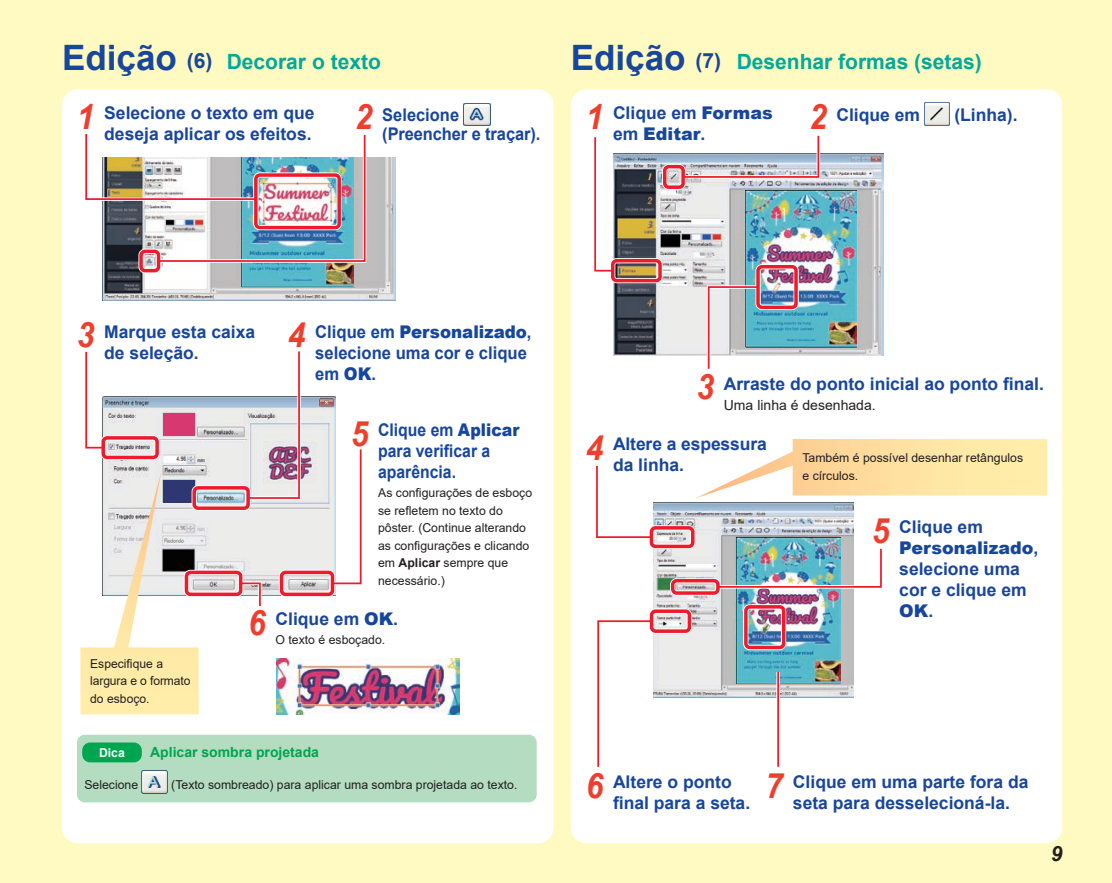
<style>
.page{position:relative;width:1112px;height:883px;background:#fff}
.page>*{position:absolute;margin:0;border:0;box-sizing:border-box;transform-origin:0 0}
.t1{font:italic 700 35px "Arial";color:#ef3e2e;scale:.9 1}
.t2{font:700 21px "Arial";color:#00a99d}
.t3{font:italic 700 21px "Arial";color:#231f20}
.t4{font:700 17.5px/21px "Arial";color:#18469d}
.t5{font:700 17.5px/21px "Arial";color:#18469d;scale:.95 1}
.t6{font:700 17.5px/21px "Arial";color:#18469d;scale:.9 1}
.t7{font:700 17.5px/19.2px "Arial";color:#18469d;scale:.94 1}
.t8{font:900 17.5px "Arial";color:#18469d}
.t9{font:700 14px "Arial";color:#00a54f}
.t10{font:14px "Arial";color:#231f20}
.t11{font:12.25px/17.5px "Arial";color:#231f20}
.t12{font:700 12.25px "Arial";color:#fff}
.s1{font-size:35px;color:#18469d}
.s2{color:#18469d}
.s3{font-weight:900}
.s4{font-style:italic;font-size:35px;color:#ef3e2e}
.s5{font-weight:700}
</style>
<div class="page">
<div style="left:0;top:0;width:1111px;height:883px;background:#fffac1"></div>
<div style="left:62px;top:89px;width:491px;height:754px;background:#fff;border-radius:16px"></div>
<div style="left:570px;top:89px;width:492px;height:754px;background:#fff;border-radius:16px"></div>
<div style="left:77px;top:735px;width:459px;height:67px;background:#b3dcc0;border-radius:8px"></div>
<img style="left:103px;top:397px;width:233px;height:199px">
<div style="left:163px;top:414px;width:32px;height:22px;background:#d73870"></div>
<img style="left:302px;top:441px;width:15px;height:43px">
<img style="left:142px;top:771px;width:26px;height:22px">
<img style="left:463px;top:103px;width:27px;height:22px">
<div style="left:82px;top:743px;width:60px;height:19px;background:#00a54f;border-radius:8px"></div>
<svg style="left:80px;top:471px;width:118px;height:243px"></svg>
<img style="left:103px;top:157px;width:292px;height:143px">
<img style="left:241px;top:265px;width:113px;height:21px">
<img style="left:277px;top:658px;width:182px;height:56px">
<img style="left:613px;top:154px;width:270px;height:201px">
<img style="left:745px;top:190px;width:111px;height:157px">
<img style="left:653px;top:503px;width:200px;height:194px">
<img style="left:736px;top:537px;width:104px;height:147px">
<img style="left:924px;top:102px;width:25px;height:23px">
<div style="left:101px;top:435px;width:59px;height:25px;border:5px solid #fff;border-radius:4px"></div>
<div style="left:191px;top:485px;width:60px;height:26px;border:5px solid #fff;border-radius:4px"></div>
<div style="left:184px;top:570px;width:59px;height:27px;border:5px solid #fff;border-radius:4px"></div>
<div style="left:279px;top:570px;width:56px;height:27px;border:5px solid #fff;border-radius:4px"></div>
<div style="left:138px;top:249px;width:23px;height:24px;border:5px solid #fff;border-radius:4px"></div>
<div style="left:101px;top:436px;width:58px;height:23px;border:4px solid #ee1b2d;border-radius:4px"></div>
<svg style="left:85px;top:351px;width:22px;height:100px"></svg>
<div style="left:192px;top:486px;width:58px;height:24px;border:4px solid #ee1b2d;border-radius:4px"></div>
<div style="left:185px;top:571px;width:57px;height:25px;border:4px solid #ee1b2d;border-radius:4px"></div>
<div style="left:280px;top:571px;width:54px;height:25px;border:4px solid #ee1b2d;border-radius:4px"></div>
<svg style="left:244px;top:351px;width:58px;height:151px"></svg>
<svg style="left:329px;top:446px;width:33px;height:141px"></svg>
<svg style="left:237px;top:580px;width:26px;height:27px"></svg>
<div style="left:139px;top:250px;width:21px;height:22px;border:4px solid #ee1b2d;border-radius:4px"></div>
<img style="left:85px;top:134px;width:283px;height:131px">
<svg style="left:696px;top:439px;width:351px;height:59px"></svg>
<div style="left:662px;top:164px;width:23px;height:26px;border:5px solid #fff;border-radius:4px"></div>
<div style="left:610px;top:258px;width:52px;height:25px;border:5px solid #fff;border-radius:4px"></div>
<div style="left:755px;top:264px;width:43px;height:46px;border:5px solid #fff;border-radius:4px"></div>
<div style="left:648px;top:525px;width:47px;height:24px;border:5px solid #fff;border-radius:4px"></div>
<div style="left:670px;top:578px;width:50px;height:18px;border:5px solid #fff;border-radius:4px"></div>
<div style="left:649px;top:609px;width:43px;height:25px;border:5px solid #fff;border-radius:4px"></div>
<div style="left:743px;top:604px;width:43px;height:46px;border:5px solid #fff;border-radius:4px"></div>
<div style="left:662px;top:165px;width:22px;height:24px;border:4px solid #ee1b2d;border-radius:4px"></div>
<svg style="left:681px;top:135px;width:140px;height:45px"></svg>
<div style="left:611px;top:259px;width:50px;height:23px;border:4px solid #ee1b2d;border-radius:4px"></div>
<div style="left:756px;top:265px;width:41px;height:44px;border:4px solid #ee1b2d;border-radius:4px"></div>
<div style="left:649px;top:526px;width:45px;height:22px;border:4px solid #ee1b2d;border-radius:4px"></div>
<div style="left:670px;top:579px;width:49px;height:16px;border:4px solid #ee1b2d;border-radius:4px"></div>
<div style="left:649px;top:609px;width:42px;height:24px;border:4px solid #ee1b2d;border-radius:4px"></div>
<div style="left:744px;top:605px;width:41px;height:44px;border:4px solid #ee1b2d;border-radius:4px"></div>
<svg style="left:594px;top:137px;width:20px;height:137px"></svg>
<svg style="left:596px;top:465px;width:58px;height:76px"></svg>
<img style="left:714px;top:545px;width:168px;height:45px">
<svg style="left:597px;top:618px;width:58px;height:149px"></svg>
<svg style="left:705px;top:284px;width:55px;height:85px"></svg>
<hr style="left:776px;top:672px;width:3px;height:95px;background:#fff">
<hr style="left:777px;top:672px;width:1px;height:95px;background:#ee1b2d">
<p class="t2" style="left:62px;top:47px;width:320px"><span class="s1">Edição</span> <span class="s2">(6)</span> Decorar o texto</p>
<p class="t4" style="left:104px;top:103px;width:212px">Selecione o texto em que deseja aplicar os efeitos.</p>
<h1 class="t1" style="left:77px;top:93px;width:21px">1</h1>
<h1 class="t1" style="left:355px;top:93px;width:21px">2</h1>
<p class="t7" style="left:382px;top:105px;width:170px">Selecione (Preencher e traçar).</p>
<p class="t2" style="left:570px;top:47px;width:412px"><span class="s1">Edição</span> <span class="s2">(7)</span> Desenhar formas (setas)</p>
<h1 class="t1" style="left:585px;top:93px;width:21px">1</h1>
<p class="t4" style="left:613px;top:104px;width:308px">Clique em <span class="s3">Formas</span> <span class="s4">2</span> Clique em</p>
<p class="t4" style="left:954px;top:104px;width:65px">(Linha).</p>
<p class="t8" style="left:613px;top:121px;width:94px"><span class="s5">em</span> Editar<span class="s5">.</span></p>
<h1 class="t1" style="left:77px;top:312px;width:21px">3</h1>
<p class="t5" style="left:315px;top:321px;width:229px">Clique em <span class="s3">Personalizado</span>, selecione uma cor e clique em <span class="s3">OK</span>.</p>
<h1 class="t1" style="left:288px;top:312px;width:21px">4</h1>
<p class="t4" style="left:104px;top:321px;width:152px">Marque esta caixa de seleção.</p>
<p class="t11" style="left:90px;top:655px;width:102px">Especifique a largura e o formato do esboço.</p>
<h1 class="t1" style="left:248px;top:599px;width:21px">6</h1>
<h1 class="t1" style="left:351px;top:411px;width:21px">5</h1>
<p class="t6" style="left:378px;top:420px;width:158px">Clique em <span class="s3">Aplicar </span>para verificar a aparência.</p>
<p class="t11" style="left:378px;top:484px;width:155px">As configurações de esboço se refletem no texto do pôster. (Continue alterando as configurações e clicando em <span class="s5">Aplicar</span> sempre que necessário.)</p>
<p class="t4" style="left:275px;top:609px;width:124px">Clique em <span class="s3">OK</span>.</p>
<p class="t11" style="left:275px;top:631px;width:111px">O texto é esboçado.</p>
<p class="t12" style="left:99px;top:744px;width:27px">Dica</p>
<p class="t9" style="left:150px;top:743px;width:170px">Aplicar sombra projetada</p>
<p class="t11" style="left:84px;top:776px;width:55px">Selecione</p>
<p class="t11" style="left:171px;top:776px;width:347px">(Texto sombreado) para aplicar uma sombra projetada ao texto.</p>
<h1 class="t1" style="left:696px;top:364px;width:21px">3</h1>
<p class="t4" style="left:723px;top:373px;width:321px">Arraste do ponto inicial ao ponto final.</p>
<p class="t10" style="left:723px;top:395px;width:153px">Uma linha é desenhada.</p>
<h1 class="t1" style="left:585px;top:424px;width:21px">4</h1>
<p class="t4" style="left:613px;top:434px;width:155px">Altere a espessura da linha.</p>
<p class="t11" style="left:802px;top:449px;width:222px">Também é possível desenhar retângulos e círculos.</p>
<h1 class="t1" style="left:871px;top:507px;width:21px">5</h1>
<p class="t4" style="left:899px;top:516px;width:141px">Clique em<br><span class="s3">Personalizado</span>, selecione uma cor e clique em<br><span class="s3">OK</span>.</p>
<h1 class="t1" style="left:585px;top:762px;width:21px">6</h1>
<p class="t4" style="left:792px;top:771px;width:237px">Clique em uma parte fora da seta para desselecioná-la.</p>
<h1 class="t1" style="left:765px;top:762px;width:21px">7</h1>
<p class="t4" style="left:613px;top:771px;width:139px">Altere o ponto final para a seta.</p>
<p class="t3" style="left:1050px;top:840px;width:13px">9</p>
</div>
